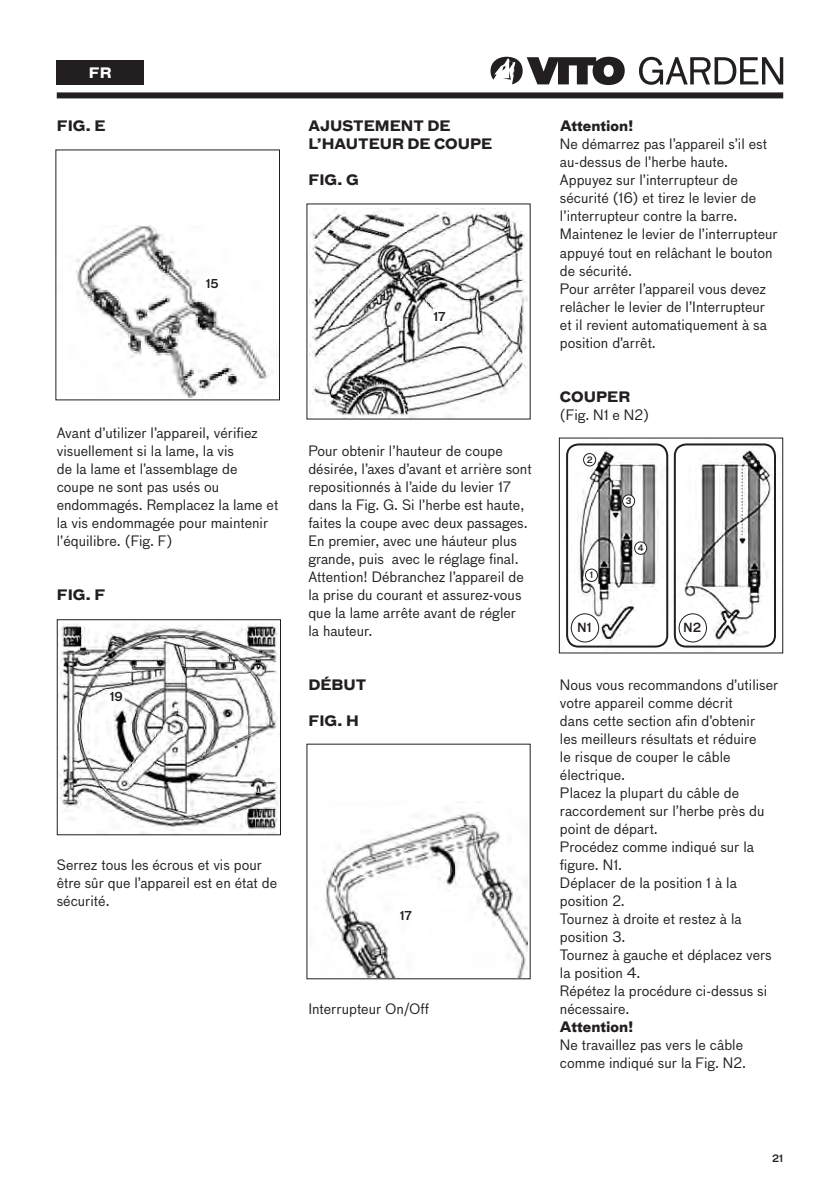
<style>
.page{position:relative;width:840px;height:1191px;background:#fff}
.page>*{position:absolute;margin:0;border:0;box-sizing:border-box;transform-origin:0 0}
.Texto_Corrido{font:14px/18px "Bau LF";color:#231f20}
.títulos{font:700 14px/18px "Bau LF";color:#231f20}
.Texto_Corrido-2{font:700 14px "Bau LF";color:#231f20}
.t1{font:700 14px "Bau LF";color:#fff}
.t2{font:500 12.4px "Bau LF";color:#231f20}
.t3{font:500 12px "Bau LF";color:#231f20}
.t4{font:500 10px "Bau LF";color:#231f20}
.t5{font:500 8.6px "Bau LF";color:#231f20}
</style>
<div class="page">
<div style="left:57px;top:61px;width:87px;height:24px;background:#231f20"></div>
<div style="left:57px;top:92px;width:725px;height:6px;background:#231f20"></div>
<svg style="left:490px;top:57px;width:292px;height:28px"></svg>
<img style="left:60px;top:623px;width:219px;height:210px">
<div style="left:57px;top:619px;width:224px;height:216px;border:1px solid #231f20"></div>
<img style="left:76px;top:225px;width:197px;height:173px">
<img style="left:309px;top:208px;width:218px;height:209px">
<img style="left:325px;top:812px;width:202px;height:165px">
<img style="left:568px;top:443px;width:208px;height:205px">
<svg style="left:622px;top:495px;width:12px;height:12px"></svg>
<div style="left:621px;top:494px;width:13px;height:14px;border:1px solid #231f20;border-radius:50%"></div>
<svg style="left:634px;top:542px;width:12px;height:12px"></svg>
<div style="left:633px;top:541px;width:13px;height:14px;border:1px solid #231f20;border-radius:50%"></div>
<svg style="left:583px;top:453px;width:12px;height:13px"></svg>
<div style="left:582px;top:453px;width:13px;height:13px;border:1px solid #231f20;border-radius:50%"></div>
<svg style="left:585px;top:569px;width:12px;height:12px"></svg>
<div style="left:584px;top:568px;width:13px;height:14px;border:1px solid #231f20;border-radius:50%"></div>
<div style="left:565px;top:443px;width:103px;height:204px;border:2px solid #231f20;border-radius:11px"></div>
<div style="left:673px;top:443px;width:102px;height:204px;border:2px solid #231f20;border-radius:11px"></div>
<div style="left:678px;top:614px;width:28px;height:28px;background:#fff;border-radius:50%"></div>
<div style="left:678px;top:613px;width:28px;height:29px;border:1px solid #231f20;border-radius:50%"></div>
<div style="left:571px;top:614px;width:27px;height:28px;background:#fff;border-radius:50%"></div>
<div style="left:570px;top:613px;width:28px;height:29px;border:1px solid #231f20;border-radius:50%"></div>
<p class="t1" style="left:89px;top:63px;width:24px">FR</p>
<p class="títulos" style="left:57px;top:117px;width:50px">FIG. E</p>
<p class="t3" style="left:206px;top:275px;width:14px">15</p>
<p class="Texto_Corrido" style="left:57px;top:423px;width:223px">Avant d’utilizer l’appareil, vérifiez visuellement si la lame, la vis<br>de la lame et l’assemblage de coupe ne sont pas usés ou endommagés. Remplacez la lame et la vis endommagée pour maintenir l’équilibre. (Fig. F)</p>
<p class="títulos" style="left:57px;top:586px;width:50px">FIG. F</p>
<p class="t3" style="left:110px;top:687px;width:15px">19</p>
<p class="Texto_Corrido" style="left:57px;top:855px;width:222px">Serrez tous les écrous et vis pour être sûr que l’appareil est en état de sécurité.</p>
<p class="títulos" style="left:308px;top:117px;width:185px">AJUSTEMENT DE<br>L’HAUTEUR DE COUPE</p>
<p class="títulos" style="left:308px;top:171px;width:52px">FIG. G</p>
<p class="t3" style="left:433px;top:308px;width:14px">17</p>
<p class="Texto_Corrido" style="left:308px;top:441px;width:225px">Pour obtenir l’hauteur de coupe désirée, l’axes d’avant et arrière sont repositionnés à l’aide du levier 17 dans la Fig. G. Si l’herbe est haute, faites la coupe avec deux passages.<br>En premier, avec une háuteur plus grande, puis avec le réglage final.</p>
<p class="Texto_Corrido" style="left:308px;top:568px;width:217px">Attention! Débranchez l’appareil de la prise du courant et assurez-vous que la lame arrête avant de régler la hauteur.</p>
<p class="títulos" style="left:308px;top:676px;width:60px">DÉBUT</p>
<p class="títulos" style="left:308px;top:712px;width:52px">FIG. H</p>
<p class="t3" style="left:399px;top:906px;width:14px">17</p>
<p class="Texto_Corrido" style="left:308px;top:1000px;width:122px">Interrupteur On/Off</p>
<p class="títulos" style="left:559px;top:118px;width:75px">Attention!</p>
<p class="Texto_Corrido" style="left:559px;top:135px;width:208px">Ne démarrez pas l’appareil s’il est au-dessus de l’herbe haute.</p>
<p class="Texto_Corrido" style="left:559px;top:172px;width:197px">Appuyez sur l’interrupteur de sécurité (16) et tirez le levier de l’interrupteur contre la barre.</p>
<p class="Texto_Corrido" style="left:559px;top:226px;width:219px">Maintenez le levier de l’interrupteur appuyé tout en relâchant le bouton de sécurité.</p>
<p class="Texto_Corrido" style="left:559px;top:280px;width:208px">Pour arrêter l’appareil vous devez relâcher le levier de l’Interrupteur et il revient automatiquement à sa position d’arrêt.</p>
<p class="títulos" style="left:559px;top:388px;width:72px">COUPER</p>
<p class="Texto_Corrido" style="left:559px;top:406px;width:91px">(Fig. N1 e N2)</p>
<p class="t5" style="left:586px;top:454px;width:7px">2</p>
<p class="t5" style="left:589px;top:569px;width:5px">1</p>
<p class="t5" style="left:625px;top:495px;width:7px">3</p>
<p class="t5" style="left:637px;top:542px;width:7px">4</p>
<p class="t2" style="left:577px;top:619px;width:16px">N1</p>
<p class="t2" style="left:682px;top:619px;width:20px">N2</p>
<p class="Texto_Corrido" style="left:559px;top:676px;width:220px">Nous vous recommandons d’utiliser votre appareil comme décrit<br>dans cette section afin d’obtenir<br>les meilleurs résultats et réduire<br>le risque de couper le câble électrique.</p>
<p class="Texto_Corrido" style="left:559px;top:784px;width:206px">Placez la plupart du câble de raccordement sur l’herbe près du point de départ.</p>
<p class="Texto_Corrido" style="left:559px;top:838px;width:195px">Procédez comme indiqué sur la figure. N1.</p>
<p class="Texto_Corrido" style="left:559px;top:874px;width:178px">Déplacer de la position 1 à la position 2.</p>
<p class="Texto_Corrido" style="left:559px;top:910px;width:183px">Tournez à droite et restez à la position 3.</p>
<p class="Texto_Corrido" style="left:559px;top:946px;width:213px">Tournez à gauche et déplacez vers la position 4.</p>
<p class="Texto_Corrido" style="left:559px;top:982px;width:209px">Répétez la procédure ci-dessus si nécessaire.</p>
<p class="Texto_Corrido-2" style="left:559px;top:1016px;width:75px">Attention!</p>
<p class="Texto_Corrido" style="left:559px;top:1036px;width:187px">Ne travaillez pas vers le câble comme indiqué sur la Fig. N2.</p>
<p class="t4" style="left:771px;top:1151px;width:12px">21</p>
</div>
